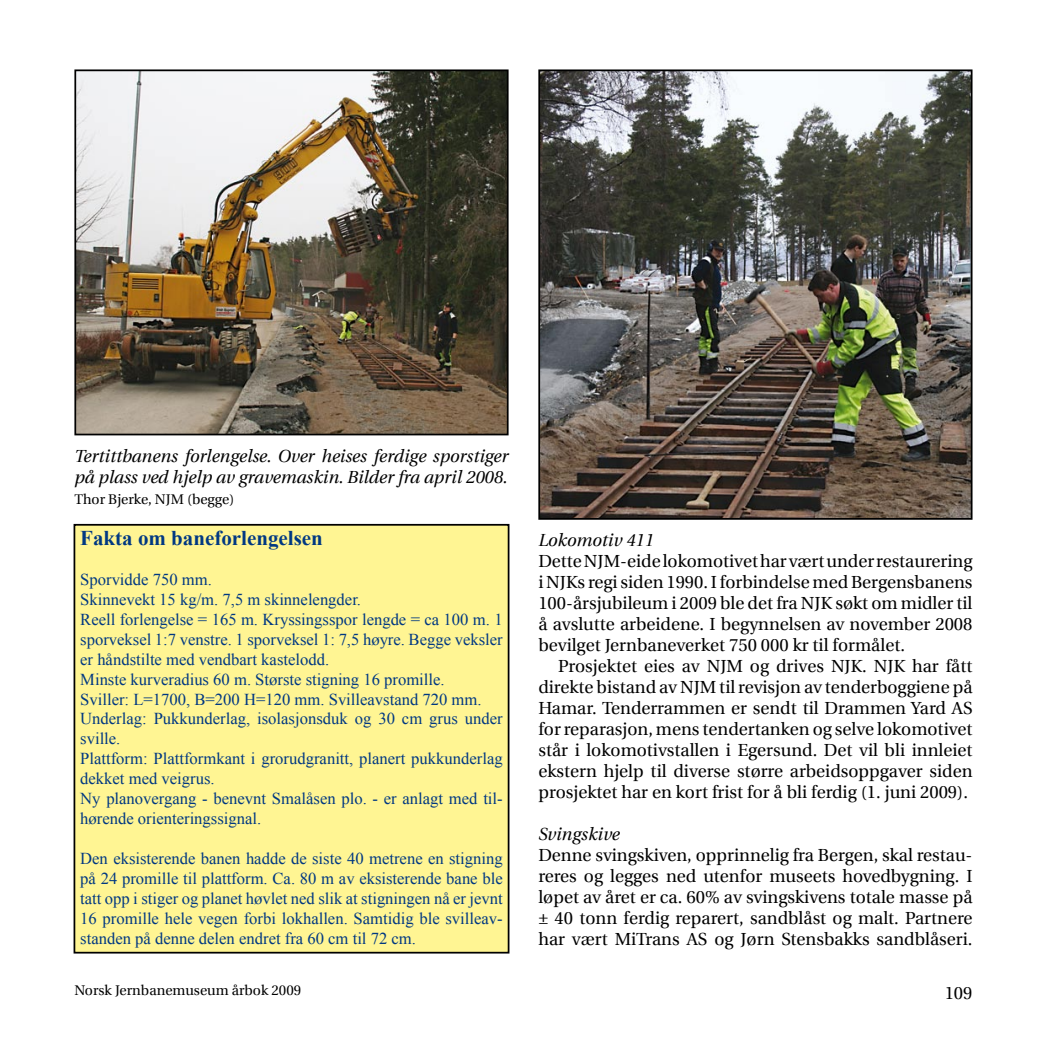
<style>
.page{position:relative;width:1042px;height:1042px;background:#fff}
.page>*{position:absolute;margin:0;border:0;box-sizing:border-box;transform-origin:0 0}
.t1{font:700 21px "Times New Roman";color:#003882}
.t2{font:17.5px/21px "NSB Utopia";color:#000;text-align:justify}
.t3{font:italic 17.5px/21px "NSB Utopia";color:#000}
.t4{font:16.62px/19.9px "Times New Roman";color:#003882}
.t5{font:14px "NSB Utopia";color:#000}
</style>
<div class="page">
<img style="left:541px;top:72px;width:428px;height:445px">
<div style="left:538px;top:69px;width:434px;height:451px;border:2px solid #000"></div>
<img style="left:77px;top:72px;width:428px;height:360px">
<div style="left:74px;top:69px;width:434px;height:366px;border:2px solid #000"></div>
<div style="left:74px;top:525px;width:434px;height:427px;background:#fff593"></div>
<div style="left:74px;top:524px;width:435px;height:429px;border:2px solid #000"></div>
<p class="t3" style="left:74px;top:446px;width:436px">Tertittbanens forlengelse. Over heises ferdige sporstiger på plass ved hjelp av gravemaskin. Bilder fra april 2008.</p>
<p class="t5" style="left:74px;top:491px;width:161px">Thor Bjerke, NJM (begge)</p>
<p class="t1" style="left:80px;top:523px;width:244px">Fakta om baneforlengelsen</p>
<p class="t4" style="left:80px;top:569px;width:424px">Sporvidde 750 mm.<br>Skinnevekt 15 kg/m. 7,5 m skinnelengder.<br>Reell forlengelse = 165 m. Kryssingsspor lengde = ca 100 m. 1 sporveksel 1:7 venstre. 1 sporveksel 1: 7,5 høyre. Begge veksler er håndstilte med vendbart kastelodd.<br>Minste kurveradius 60 m. Største stigning 16 promille.<br>Sviller: L=1700, B=200 H=120 mm. Svilleavstand 720 mm.<br>Underlag: Pukkunderlag, isolasjonsduk og 30 cm grus under sville.<br>Plattform: Plattformkant i grorudgranitt, planert pukkunderlag dekket med veigrus.<br>Ny planovergang - benevnt Smalåsen plo. - er anlagt med til&shy;hørende orienteringssignal.</p>
<p class="t4" style="left:80px;top:848px;width:424px;text-align:justify">Den eksisterende banen hadde de siste 40 metrene en stigning på 24 promille til plattform. Ca. 80 m av eksisterende bane ble tatt opp i stiger og planet høvlet ned slik at stigningen nå er jevnt 16 promille hele vegen forbi lokhallen. Samtidig ble svilleav&shy;standen på denne delen endret fra 60 cm til 72 cm.</p>
<p class="t3" style="left:538px;top:530px;width:117px">Lokomotiv 411</p>
<p class="t2" style="left:538px;top:551px;width:436px">DetteNJM-eidelokomotivetharværtunderrestaurering i NJKs regi siden 1990. I forbindelse med Bergensbanens 100-årsjubileum i 2009 ble det fra NJK søkt om midler til å avslutte arbeidene. I begynnelsen av november 2008 bevilget Jernbaneverket 750 000 kr til formålet.</p>
<p class="t2" style="left:538px;top:656px;width:436px;text-indent:20px">Prosjektet eies av NJM og drives NJK. NJK har fått direkte bistand av NJM til revisjon av tenderboggiene på Hamar. Tenderrammen er sendt til Drammen Yard AS for reparasjon, mens tendertanken og selve lokomotivet står i lokomotivstallen i Egersund. Det vil bli innleiet ekstern hjelp til diverse større arbeidsoppgaver siden prosjektet har en kort frist for å bli ferdig (1. juni 2009).</p>
<p class="t3" style="left:538px;top:824px;width:83px">Svingskive</p>
<p class="t2" style="left:538px;top:845px;width:436px;text-align:left">Denne svingskiven, opprinnelig fra Bergen, skal restau&shy;reres og legges ned utenfor museets hovedbygning. I løpet av året er ca. 60% av svingskivens totale masse på ± 40 tonn ferdig reparert, sandblåst og malt. Partnere har vært MiTrans AS og Jørn Stensbakks sandblåseri.</p>
<p class="t5" style="left:74px;top:982px;width:228px">Norsk Jernbanemuseum årbok 2009</p>
<p class="t2" style="left:944px;top:982px;width:29px">109</p>
</div>
